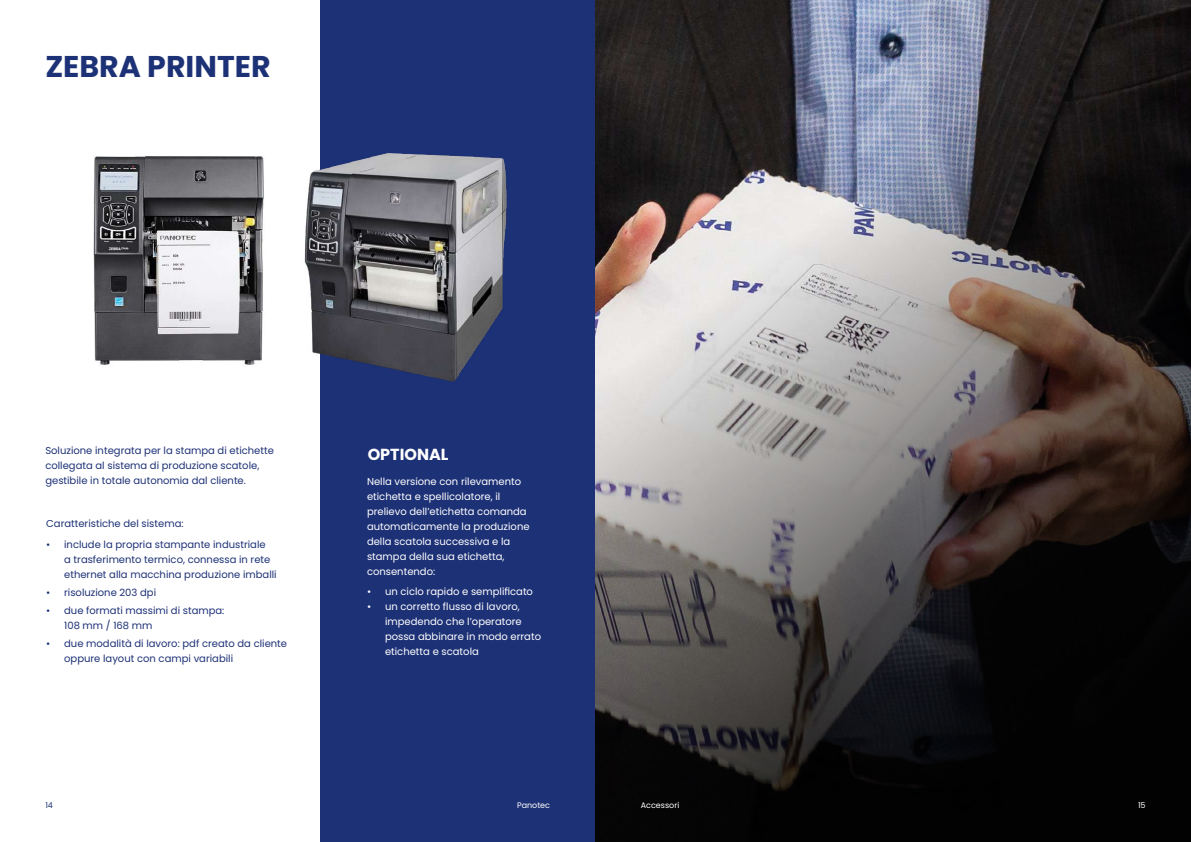
<style>
.page{position:relative;width:1191px;height:842px;background:#fff}
.page>*{position:absolute;margin:0;border:0;box-sizing:border-box;transform-origin:0 0}
.t1{font:700 30px "Poppins";color:#1d3176}
.t2{font:700 16px "Poppins";color:#fff}
.t3{font:10px/15px "Poppins";color:#1d3176}
.t4{font:10px/15px "Poppins";color:#fff}
.t5{font:8px "Poppins";color:#fff}
.t6{font:8px "Poppins";color:#1d3176}
</style>
<div class="page">
<div style="left:320px;top:0;width:275px;height:842px;background:#1d3176"></div>
<img style="left:595px;top:0;width:596px;height:842px">
<img style="left:93px;top:156px;width:171px;height:209px">
<img style="left:304px;top:153px;width:203px;height:229px">
<h1 class="t1" style="left:45px;top:49px;width:227px">ZEBRA PRINTER</h1>
<p class="t3" style="left:45px;top:443px;width:230px">Soluzione integrata per la stampa di etichette collegata al sistema di produzione scatole, gestibile in totale autonomia dal cliente.</p>
<p class="t3" style="left:46px;top:516px;width:139px">Caratteristiche del sistema:</p>
<p class="t3" style="left:64px;top:537px;width:214px;text-indent:-18px">• include la propria stampante industriale<br>a trasferimento termico, connessa in rete ethernet alla macchina produzione imballi</p>
<p class="t3" style="left:46px;top:585px;width:111px">• risoluzione 203 dpi</p>
<p class="t3" style="left:64px;top:603px;width:162px;text-indent:-18px">• due formati massimi di stampa:<br>108 mm / 168 mm</p>
<p class="t3" style="left:64px;top:636px;width:224px;text-indent:-18px">• due modalità di lavoro: pdf creato da cliente oppure layout con campi variabili</p>
<h2 class="t2" style="left:368px;top:446px;width:82px">OPTIONAL</h2>
<p class="t4" style="left:367px;top:474px;width:164px">Nella versione con rilevamento etichetta e spellicolatore, il prelievo dell’etichetta comanda automaticamente la produzione della scatola successiva e la stampa della sua etichetta, consentendo:</p>
<p class="t4" style="left:367px;top:584px;width:167px">• un ciclo rapido e semplificato</p>
<p class="t4" style="left:385px;top:599px;width:158px;text-indent:-18px">• un corretto flusso di lavoro, impedendo che l’operatore possa abbinare in modo errato etichetta e scatola</p>
<p class="t6" style="left:45px;top:800px;width:9px">14</p>
<p class="t5" style="left:517px;top:800px;width:35px">Panotec</p>
<p class="t5" style="left:641px;top:800px;width:40px">Accessori</p>
<p class="t5" style="left:1138px;top:800px;width:9px">15</p>
</div>
